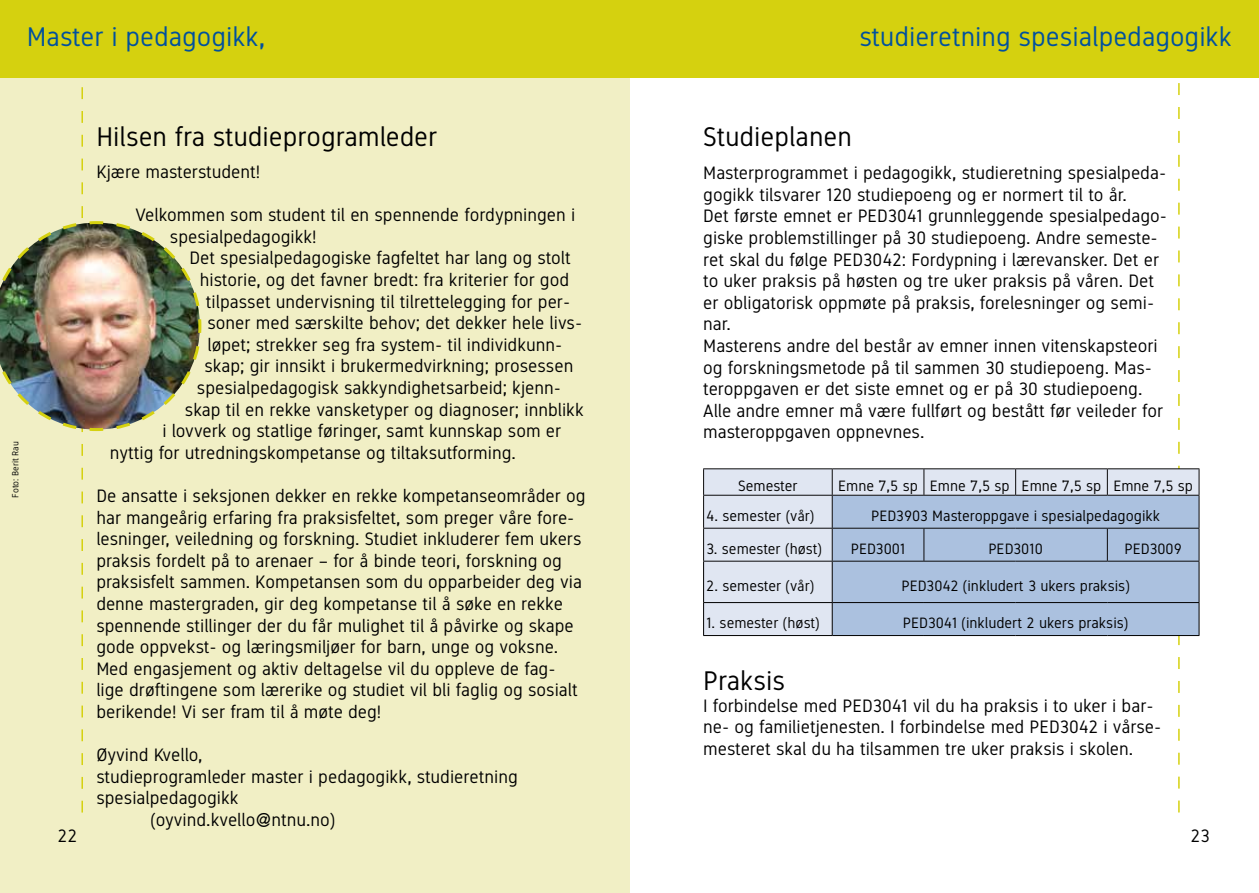
<style>
.page{position:relative;width:1259px;height:893px;background:#fff}
.page>*{position:absolute;margin:0;border:0;box-sizing:border-box;transform-origin:0 0}
.t1{font:27px "NTNU DIN Regular";color:#00509e}
.t2{font:27px "NTNU DIN Regular";color:#000}
.t3{font:18px/21.6px "NTNU DIN Regular";color:#000}
.t4{font:15px "NTNU DIN Regular";color:#000}
.t5{font:9px "NTNU DIN Regular";color:#000}
</style>
<div class="page">
<div style="left:0;top:0;width:629px;height:893px;background:#f1efc5"></div>
<div style="left:0;top:0;width:629px;height:78px;background:#d5d10f"></div>
<img style="left:0;top:87px;width:202px;height:725px">
<div style="left:629px;top:0;width:630px;height:78px;background:#d5d10f"></div>
<svg style="left:1178px;top:83px;width:1px;height:729px"></svg>
<div style="left:704px;top:469px;width:494px;height:166px;background:#e0e6f2"></div>
<div style="left:833px;top:496px;width:365px;height:139px;background:#abc1df"></div>
<hr style="left:703px;top:468px;width:129px;height:1px;background:#0b0a0b">
<svg style="left:703px;top:469px;width:1px;height:26px"></svg>
<hr style="left:832px;top:468px;width:92px;height:1px;background:#0b0a0b">
<hr style="left:924px;top:468px;width:91px;height:1px;background:#0b0a0b">
<hr style="left:1015px;top:468px;width:92px;height:1px;background:#0b0a0b">
<hr style="left:1107px;top:468px;width:92px;height:1px;background:#0b0a0b">
<svg style="left:1198px;top:469px;width:1px;height:26px"></svg>
<hr style="left:703px;top:496px;width:1px;height:32px;background:#0b0a0b">
<hr style="left:1198px;top:496px;width:1px;height:32px;background:#0b0a0b">
<hr style="left:703px;top:529px;width:1px;height:32px;background:#0b0a0b">
<hr style="left:1198px;top:529px;width:1px;height:32px;background:#0b0a0b">
<svg style="left:832px;top:469px;width:1px;height:26px"></svg>
<svg style="left:923px;top:469px;width:1px;height:26px"></svg>
<svg style="left:1015px;top:469px;width:1px;height:26px"></svg>
<svg style="left:1107px;top:469px;width:1px;height:26px"></svg>
<hr style="left:703px;top:495px;width:129px;height:1px;background:#0b0a0b">
<hr style="left:832px;top:495px;width:92px;height:1px;background:#0b0a0b">
<hr style="left:832px;top:496px;width:1px;height:32px;background:#0b0a0b">
<hr style="left:924px;top:495px;width:91px;height:1px;background:#0b0a0b">
<hr style="left:1015px;top:495px;width:92px;height:1px;background:#0b0a0b">
<hr style="left:1107px;top:495px;width:92px;height:1px;background:#0b0a0b">
<hr style="left:703px;top:528px;width:129px;height:1px;background:#0b0a0b">
<hr style="left:832px;top:528px;width:92px;height:1px;background:#0b0a0b">
<hr style="left:832px;top:529px;width:1px;height:32px;background:#0b0a0b">
<hr style="left:924px;top:528px;width:91px;height:1px;background:#0b0a0b">
<hr style="left:923px;top:529px;width:1px;height:32px;background:#0b0a0b">
<hr style="left:1015px;top:528px;width:92px;height:1px;background:#0b0a0b">
<hr style="left:1107px;top:528px;width:92px;height:1px;background:#0b0a0b">
<hr style="left:1107px;top:529px;width:1px;height:32px;background:#0b0a0b">
<hr style="left:703px;top:561px;width:129px;height:1px;background:#0b0a0b">
<hr style="left:832px;top:561px;width:92px;height:1px;background:#0b0a0b">
<hr style="left:924px;top:561px;width:91px;height:1px;background:#0b0a0b">
<hr style="left:1015px;top:561px;width:92px;height:1px;background:#0b0a0b">
<hr style="left:1107px;top:561px;width:92px;height:1px;background:#0b0a0b">
<hr style="left:703px;top:562px;width:1px;height:40px;background:#000">
<hr style="left:832px;top:562px;width:1px;height:40px;background:#000">
<hr style="left:1198px;top:562px;width:1px;height:40px;background:#000">
<hr style="left:703px;top:602px;width:129px;height:1px;background:#000">
<hr style="left:703px;top:603px;width:1px;height:32px;background:#000">
<hr style="left:832px;top:602px;width:92px;height:1px;background:#000">
<hr style="left:832px;top:603px;width:1px;height:32px;background:#000">
<hr style="left:924px;top:602px;width:91px;height:1px;background:#000">
<hr style="left:1015px;top:602px;width:92px;height:1px;background:#000">
<hr style="left:1107px;top:602px;width:92px;height:1px;background:#000">
<hr style="left:1198px;top:603px;width:1px;height:32px;background:#000">
<hr style="left:703px;top:635px;width:129px;height:1px;background:#000">
<hr style="left:832px;top:635px;width:92px;height:1px;background:#000">
<hr style="left:924px;top:635px;width:91px;height:1px;background:#000">
<hr style="left:1015px;top:635px;width:92px;height:1px;background:#000">
<hr style="left:1107px;top:635px;width:92px;height:1px;background:#000">
<h1 class="t1" style="left:27px;top:21px;width:240px">Master i pedagogikk,</h1>
<p class="t5" style="left:10px;top:497px;width:58px;rotate:-90deg">Foto: Berit Rau</p>
<p class="t3" style="left:58px;top:825px;width:21px">22</p>
<h1 class="t2" style="left:96px;top:120px;width:342px">Hilsen fra studieprogramleder</h1>
<p class="t3" style="left:96px;top:161px;width:165px">Kjære masterstudent!</p>
<p class="t3" style="left:170px;top:204px;width:407px;text-indent:-35px">Velkommen som student til en spennende fordypningen i spesialpedagogikk!</p>
<p class="t3" style="left:189px;top:247px;width:383px">Det spesialpedagogiske fagfeltet har lang og stolt</p>
<p class="t3" style="left:200px;top:269px;width:371px">historie, og det favner bredt: fra kriterier for god</p>
<p class="t3" style="left:206px;top:290px;width:366px">tilpasset undervisning til tilrettelegging for per-</p>
<p class="t3" style="left:207px;top:312px;width:376px">soner med særskilte behov; det dekker hele livs-</p>
<p class="t3" style="left:207px;top:334px;width:356px">løpet; strekker seg fra system- til individkunn-</p>
<p class="t3" style="left:204px;top:355px;width:370px">skap; gir innsikt i brukermedvirkning; prosessen</p>
<p class="t3" style="left:197px;top:377px;width:365px">spesialpedagogisk sakkyndighetsarbeid; kjenn-</p>
<p class="t3" style="left:185px;top:398px;width:400px">skap til en rekke vansketyper og diagnoser; innblikk</p>
<p class="t3" style="left:162px;top:420px;width:400px">i lovverk og statlige føringer, samt kunnskap som er</p>
<p class="t3" style="left:110px;top:442px;width:407px">nyttig for utredningskompetanse og tiltaksutforming.</p>
<p class="t3" style="left:96px;top:485px;width:490px">De ansatte i seksjonen dekker en rekke kompetanseområder og har mangeårig erfaring fra praksisfeltet, som preger våre fore&shy;lesninger, veiledning og forskning. Studiet inkluderer fem ukers praksis fordelt på to arenaer – for å binde teori, forskning og praksisfelt sammen. Kompetansen som du opparbeider deg via denne mastergraden, gir deg kompetanse til å søke en rekke spennende stillinger der du får mulighet til å påvirke og skape gode oppvekst- og læringsmiljøer for barn, unge og voksne.<br>Med engasjement og aktiv deltagelse vil du oppleve de fag&shy;lige drøftingene som lærerike og studiet vil bli faglig og sosialt berikende! Vi ser fram til å møte deg!</p>
<p class="t3" style="left:96px;top:744px;width:108px">Øyvind Kvello,</p>
<p class="t3" style="left:96px;top:766px;width:423px">studieprogramleder master i pedagogikk, studieretning</p>
<p class="t3" style="left:96px;top:787px;width:144px">spesialpedagogikk</p>
<p class="t3" style="left:150px;top:809px;width:186px">(oyvind.kvello@ntnu.no)</p>
<h1 class="t1" style="left:859px;top:21px;width:374px">studieretning spesialpedagogikk</h1>
<h1 class="t2" style="left:703px;top:120px;width:150px">Studieplanen</h1>
<p class="t3" style="left:703px;top:162px;width:465px">Masterprogrammet i pedagogikk, studieretning spesialpeda&shy;gogikk tilsvarer 120 studiepoeng og er normert til to år.<br>Det første emnet er PED3041 grunnleggende spesialpedago&shy;giske problemstillinger på 30 studiepoeng. Andre semeste&shy;ret skal du følge PED3042: Fordypning i lærevansker. Det er to uker praksis på høsten og tre uker praksis på våren. Det er obligatorisk oppmøte på praksis, forelesninger og semi&shy;nar.<br>Masterens andre del består av emner innen vitenskapsteori og forskningsmetode på til sammen 30 studiepoeng. Mas&shy;teroppgaven er det siste emnet og er på 30 studiepoeng.<br>Alle andre emner må være fullført og bestått før veileder for masteroppgaven oppnevnes.</p>
<p class="t4" style="left:738px;top:477px;width:61px">Semester</p>
<p class="t4" style="left:838px;top:477px;width:356px">Emne 7,5 sp Emne 7,5 sp Emne 7,5 sp Emne 7,5 sp</p>
<p class="t4" style="left:706px;top:507px;width:110px">4. semester (vår)</p>
<p class="t4" style="left:871px;top:507px;width:290px">PED3903 Masteroppgave i spesialpedagogikk</p>
<p class="t4" style="left:706px;top:540px;width:117px">3. semester (høst)</p>
<p class="t4" style="left:851px;top:540px;width:56px">PED3001</p>
<p class="t4" style="left:988px;top:540px;width:56px">PED3010</p>
<p class="t4" style="left:1124px;top:540px;width:59px">PED3009</p>
<p class="t4" style="left:706px;top:577px;width:110px">2. semester (vår)</p>
<p class="t4" style="left:901px;top:577px;width:230px">PED3042 (inkludert 3 ukers praksis)</p>
<p class="t4" style="left:706px;top:614px;width:115px">1. semester (høst)</p>
<p class="t4" style="left:903px;top:614px;width:227px">PED3041 (inkludert 2 ukers praksis)</p>
<h1 class="t2" style="left:703px;top:665px;width:84px">Praksis</h1>
<p class="t3" style="left:703px;top:694px;width:460px">I forbindelse med PED3041 vil du ha praksis i to uker i bar&shy;ne- og familietjenesten. I forbindelse med PED3042 i vårse&shy;mesteret skal du ha tilsammen tre uker praksis i skolen.</p>
<p class="t3" style="left:1190px;top:825px;width:21px">23</p>
</div>
